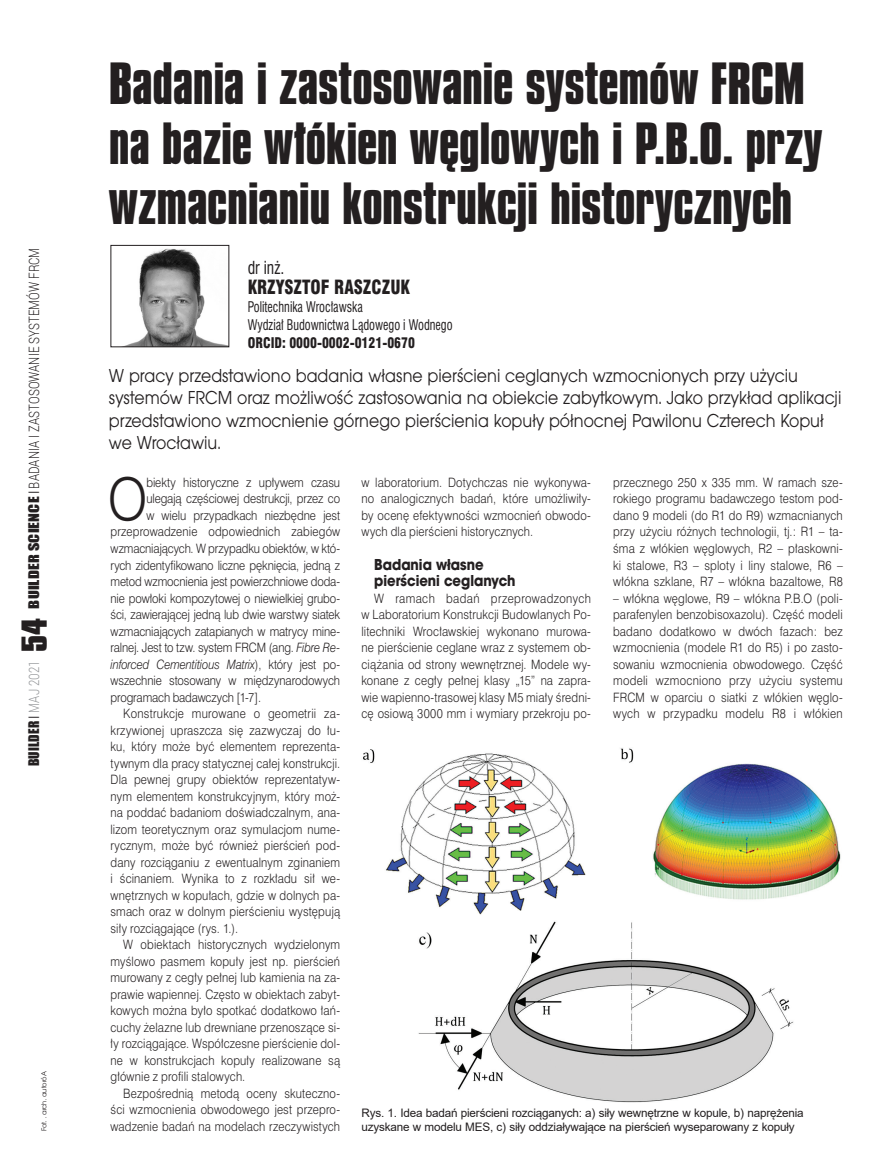
<style>
.page{position:relative;width:893px;height:1170px;background:#fff}
.page>*{position:absolute;margin:0;border:0;box-sizing:border-box;transform-origin:0 0}
.tekst_swiss_inicjal{font:54.6px "Swis 721 Lt PL";color:#231f20;scale:.89 1}
.Tytul_Compacta{font:700 49.5px/60px "Compacta PL";letter-spacing:-.005em;color:#231f20}
.lead{font:19.5px/22.5px "Avant Gar Got Itc TEE";color:#231f20;scale:.9 1}
.t1{font:18px "Swis 721 Blk Cn PL";color:#231f20;scale:.9 1}
.srodtytul{font:700 16.5px/16.5px "Avant Gar Got Itc TEE";color:#231f20;scale:.9 1}
.t2{font:16.5px "Swis 721 Cn PL";color:#231f20;scale:.9 1}
.t3{font:300 14.25px "Roboto";letter-spacing:.01em;color:#231f20;scale:.8 1}
.t4{font:13.5px/18px "Swis 721 Cn PL";color:#231f20;scale:.85 1}
.t5{font:13.5px "Impact";letter-spacing:.01em;color:#231f20}
.tekst_swiss{font:12px/16.5px "Swis 721 Lt PL";letter-spacing:.015em;color:#231f20;text-align:justify;scale:.89 1}
.tekst_swiss_inicjal-2{font:12px "Swis 721 Lt PL";letter-spacing:-.01em;color:#231f20;scale:.89 1}
.tekst_swiss_inicjal-3{font:italic 12px "Swis 721 Lt PL";letter-spacing:-.01em;color:#231f20;scale:.89 1}
.tekst_swiss_inicjal-4{font:12px "Swis 721 Lt PL";letter-spacing:.015em;color:#231f20;scale:.89 1}
.Fot_podpis{font:11.7px/13.5px "Arial";letter-spacing:-.015em;color:#231f20}
.Fot_autor{font:7.5px "Avant Gar Got Itc TEE";letter-spacing:-.015em;color:#231f20}
.s1{font-family:"Impact";font-weight:400;font-size:13.5px}
.s2{font-family:"Swis 721 Lt PL";font-weight:400;font-size:13.5px}
.s3{font-family:"Swis 721 Lt PL"}
.s4{font-family:"Roboto";font-weight:300;font-size:14.25px;color:#939598}
.s5{font-family:"Compacta PL";font-weight:700;font-size:30px}
.s6{font-family:"Swis 721 Blk Cn PL"}
.s7{font-style:italic}
.s8{font-style:normal}
</style>
<div class="page">
<img style="left:127px;top:248px;width:99px;height:97px">
<div style="left:111px;top:245px;width:118px;height:102px;border:1px solid #231f20"></div>
<img style="left:363px;top:748px;width:478px;height:354px">
<p class="t3" style="left:24px;top:608px;width:452px;rotate:-90deg"><span class="s1">BUILDER SCIENCE</span> <span class="s2">I</span> BADANIA I ZASTOSOWANIE SYSTEMÓW FRCM</p>
<p class="t5" style="left:24px;top:766px;width:150px;rotate:-90deg">BUILDER <span class="s3">I</span> <span class="s4">MAJ 2021</span> <span class="s5">54</span></p>
<p class="Fot_autor" style="left:40px;top:1130px;width:61px;rotate:-90deg">Fot. . arch. autoróA</p>
<p class="Tytul_Compacta" style="left:109px;top:54px;width:715px">Badania i zastosowanie systemów FRCM na bazie włókien węglowych i P.B.O. przy wzmacnianiu konstrukcji historycznych</p>
<p class="t2" style="left:248px;top:257px;width:42px">dr inż.</p>
<p class="t1" style="left:248px;top:275px;width:182px">KRZYSZTOF RASZCZUK</p>
<p class="t4" style="left:248px;top:297px;width:242px">Politechnika Wrocławska<br>Wydział Budownictwa Lądowego i Wodnego<br><span class="s6">ORCID: 0000-0002-0121-0670</span></p>
<p class="lead" style="left:109px;top:364px;width:815px">W pracy przedstawiono badania własne pierścieni ceglanych wzmocnionych przy użyciu systemów FRCM oraz możliwość zastosowania na obiekcie zabytkowym. Jako przykład aplikacji przedstawiono wzmocnienie górnego pierścienia kopuły północnej Pawilonu Czterech Kopuł we Wrocławiu.</p>
<p class="tekst_swiss_inicjal" style="left:108px;top:463px;width:46px">O</p>
<p class="tekst_swiss_inicjal-2" style="left:146px;top:474px;width:219px">biekty historyczne z upływem czasu</p>
<p class="tekst_swiss_inicjal-2" style="left:146px;top:491px;width:219px">ulegają częściowej destrukcji, przez co</p>
<p class="tekst_swiss_inicjal-2" style="left:146px;top:507px;width:219px">w wielu przypadkach niezbędne jest</p>
<p class="tekst_swiss_inicjal-4" style="left:111px;top:524px;width:259px">przeprowadzenie odpowiednich zabiegów</p>
<p class="tekst_swiss_inicjal-2" style="left:111px;top:540px;width:259px">wzmacniających. W przypadku obiektów, w któ-</p>
<p class="tekst_swiss_inicjal-2" style="left:111px;top:557px;width:259px">rych zidentyfikowano liczne pęknięcia, jedną z</p>
<p class="tekst_swiss_inicjal-2" style="left:111px;top:573px;width:259px">metod wzmocnienia jest powierzchniowe doda-</p>
<p class="tekst_swiss_inicjal-2" style="left:111px;top:590px;width:259px">nie powłoki kompozytowej o niewielkiej grubo-</p>
<p class="tekst_swiss_inicjal-2" style="left:111px;top:606px;width:259px">ści, zawierającej jedną lub dwie warstwy siatek</p>
<p class="tekst_swiss_inicjal-2" style="left:111px;top:623px;width:259px">wzmacniających zatapianych w matrycy mine-</p>
<p class="tekst_swiss_inicjal-2" style="left:111px;top:639px;width:259px">ralnej. Jest to tzw. system FRCM (ang. <span class="s7">Fibre Re-</span></p>
<p class="tekst_swiss_inicjal-3" style="left:111px;top:656px;width:259px">inforced Cementitious Matrix<span class="s8">), który jest po-</span></p>
<p class="tekst_swiss_inicjal-2" style="left:111px;top:672px;width:259px">wszechnie stosowany w międzynarodowych</p>
<p class="tekst_swiss_inicjal-2" style="left:111px;top:689px;width:171px">programach badawczych [1-7].</p>
<p class="tekst_swiss" style="left:111px;top:705px;width:259px;text-indent:13px">Konstrukcje murowane o geometrii za&shy;krzywionej upraszcza się zazwyczaj do łu&shy;ku, który może być elementem reprezenta&shy;tywnym dla pracy statycznej całej konstrukcji.<br>Dla pewnej grupy obiektów reprezentatyw&shy;nym elementem konstrukcyjnym, który moż&shy;na poddać badaniom doświadczalnym, ana&shy;lizom teoretycznym oraz symulacjom nume&shy;rycznym, może być również pierścień pod&shy;dany rozciąganiu z ewentualnym zginaniem i ścinaniem. Wynika to z rozkładu sił we&shy;wnętrznych w kopułach, gdzie w dolnych pa&shy;smach oraz w dolnym pierścieniu występują siły rozciągające (rys. 1.).</p>
<p class="tekst_swiss" style="left:111px;top:936px;width:259px;text-indent:13px">W obiektach historycznych wydzielonym myślowo pasmem kopuły jest np. pierścień murowany z cegły pełnej lub kamienia na za&shy;prawie wapiennej. Często w obiektach zabyt&shy;kowych można było spotkać dodatkowo łań&shy;cuchy żelazne lub drewniane przenoszące si&shy;ły rozciągające. Współczesne pierścienie dol&shy;ne w konstrukcjach kopuły realizowane są głównie z profili stalowych.</p>
<p class="tekst_swiss" style="left:111px;top:1084px;width:259px;text-indent:13px">Bezpośrednią metodą oceny skuteczno&shy;ści wzmocnienia obwodowego jest przepro&shy;wadzenie badań na modelach rzeczywistych</p>
<p class="tekst_swiss" style="left:361px;top:474px;width:259px">w laboratorium. Dotychczas nie wykonywa&shy;no analogicznych badań, które umożliwiły&shy;by ocenę efektywności wzmocnień obwodo&shy;wych dla pierścieni historycznych.</p>
<p class="srodtytul" style="left:374px;top:555px;width:159px">Badania własne pierścieni ceglanych</p>
<p class="tekst_swiss" style="left:361px;top:589px;width:259px;text-indent:13px">W ramach badań przeprowadzonych w Laboratorium Konstrukcji Budowlanych Po&shy;litechniki Wrocławskiej wykonano murowa&shy;ne pierścienie ceglane wraz z systemem ob&shy;ciążania od strony wewnętrznej. Modele wy&shy;konane z cegły pełnej klasy „15” na zapra&shy;wie wapienno-trasowej klasy M5 miały średni&shy;cę osiową 3000 mm i wymiary przekroju po-</p>
<p class="tekst_swiss" style="left:613px;top:474px;width:259px">przecznego 250 x 335 mm. W ramach sze&shy;rokiego programu badawczego testom pod&shy;dano 9 modeli (do R1 do R9) wzmacnianych przy użyciu różnych technologii, tj.: R1 – ta&shy;śma z włókien węglowych, R2 – płaskowni&shy;ki stalowe, R3 – sploty i liny stalowe, R6 – włókna szklane, R7 – włókna bazaltowe, R8</p>
<p class="tekst_swiss" style="left:613px;top:589px;width:259px">– włókna węglowe, R9 – włókna P.B.O (poli&shy;parafenylen benzobisoxazolu). Część modeli badano dodatkowo w dwóch fazach: bez wzmocnienia (modele R1 do R5) i po zasto&shy;sowaniu wzmocnienia obwodowego. Część modeli wzmocniono przy użyciu systemu FRCM w oparciu o siatki z włókien węglo&shy;wych w przypadku modelu R8 i włókien</p>
<p class="Fot_podpis" style="left:361px;top:1106px;width:444px">Rys. 1. Idea badań pierścieni rozciąganych: a) siły wewnętrzne w kopule, b) naprężenia uzyskane w modelu MES, c) siły oddziaływające na pierścień wyseparowany z kopuły</p>
</div>
